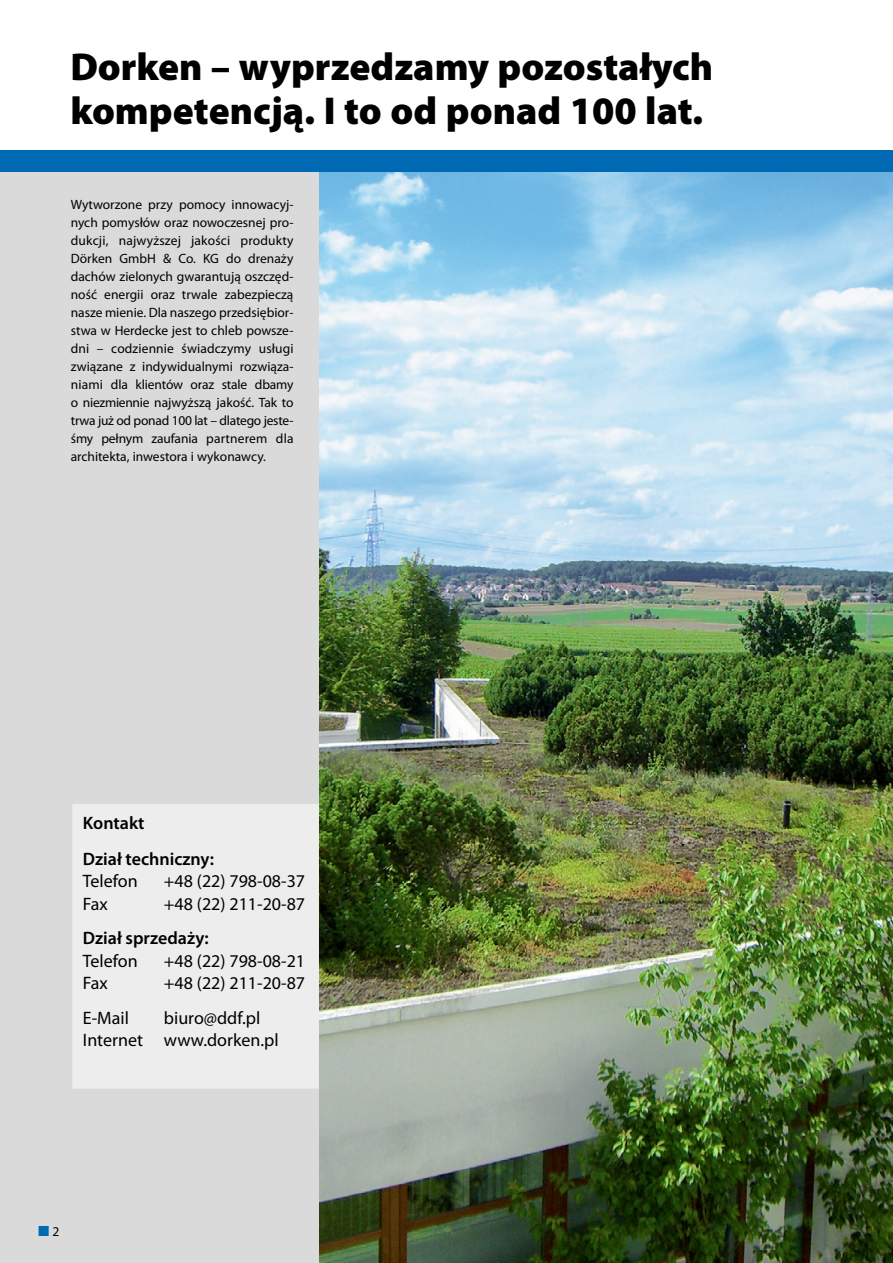
<style>
.page{position:relative;width:893px;height:1263px;background:#fff}
.page>*{position:absolute;margin:0;border:0;box-sizing:border-box;transform-origin:0 0}
.t1{font:900 39px/43.5px "Myriad Pro";color:#000}
.t2{font:18px/22.5px "Myriad Pro";color:#000}
.t3{font:600 18px/36.3px "Myriad Pro";color:#000}
.t4{font:13.5px/18px "Myriad Pro";color:#000;text-align:justify}
.t5{font:13.5px "Myriad Pro Doerken";color:#0069b4}
.s1{font-family:"Myriad Pro";color:#000}
</style>
<div class="page">
<img style="left:319px;top:171px;width:574px;height:1092px">
<div style="left:0;top:165px;width:319px;height:1098px;background:#dadada"></div>
<div style="left:72px;top:804px;width:247px;height:285px;background:#ededed"></div>
<div style="left:0;top:150px;width:893px;height:21px;background:#0069b4"></div>
<h1 class="t1" style="left:70px;top:44px;width:644px">Dorken – wyprzedzamy pozostałych kompetencją. I to od ponad 100 lat.</h1>
<p class="t4" style="left:71px;top:195px;width:224px">Wytworzone przy pomocy innowacyj&shy;nych pomysłów oraz nowoczesnej pro&shy;dukcji, najwyższej jakości produkty Dörken GmbH &amp; Co. KG do drenaży dachów zielonych gwarantują oszczęd&shy;ność energii oraz trwale zabezpieczą nasze mienie. Dla naszego przedsiębior&shy;stwa w Herdecke jest to chleb powsze&shy;dni – codziennie świadczymy usługi związane z indywidualnymi rozwiąza&shy;niami dla klientów oraz stale dbamy o niezmiennie najwyższą jakość. Tak to trwa już od ponad 100 lat – dlatego jeste&shy;śmy pełnym zaufania partnerem dla architekta, inwestora i wykonawcy.</p>
<h2 class="t3" style="left:83px;top:804px;width:133px">Kontakt<br>Dział techniczny:</h2>
<h2 class="t2" style="left:83px;top:870px;width:56px">Telefon</h2>
<h2 class="t2" style="left:164px;top:870px;width:143px">+48 (22) 798-08-37</h2>
<h2 class="t2" style="left:83px;top:892px;width:26px">Fax</h2>
<h2 class="t2" style="left:164px;top:892px;width:143px">+48 (22) 211-20-87</h2>
<h2 class="t3" style="left:83px;top:920px;width:127px">Dział sprzedaży:</h2>
<h2 class="t2" style="left:83px;top:949px;width:56px">Telefon</h2>
<h2 class="t2" style="left:164px;top:949px;width:143px">+48 (22) 798-08-21</h2>
<h2 class="t2" style="left:83px;top:972px;width:26px">Fax</h2>
<h2 class="t2" style="left:164px;top:972px;width:143px">+48 (22) 211-20-87</h2>
<h2 class="t2" style="left:83px;top:1006px;width:48px">E-Mail</h2>
<h2 class="t2" style="left:83px;top:1006px;width:197px;text-indent:81px">biuro@ddf.pl<br>Internet www.dorken.pl</h2>
<p class="t5" style="left:38px;top:1223px;width:23px">■ <span class="s1">2</span></p>
</div>
